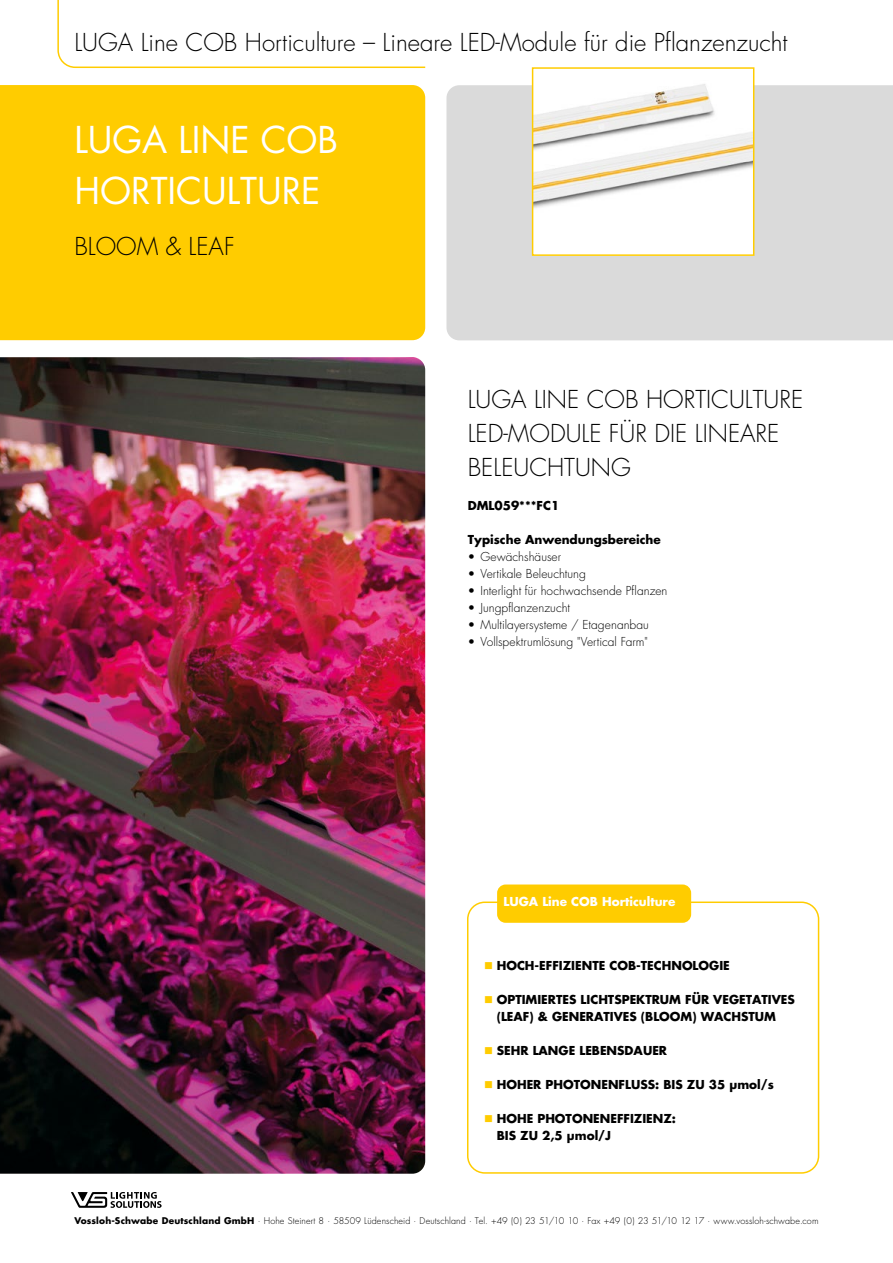
<style>
.page{position:relative;width:893px;height:1263px;background:#fff}
.page>*{position:absolute;margin:0;border:0;box-sizing:border-box;transform-origin:0 0}
.t1{font:36px/51px "Futura";color:#fff}
.t2{font:300 24px/34px "Futura";color:#000}
.t3{font:700 12px/17px "Futura";color:#000}
.t4{font:300 12px "Futura";letter-spacing:.005em;color:#000}
.t5{font:700 12px "Futura";color:#fff}
.t6{font:300 9px "Futura";letter-spacing:.01em;color:#000}
.s1{font-weight:700}
</style>
<div class="page">
<div style="left:0;top:85px;width:425px;height:255px;background:#fc0"></div>
<div style="left:446px;top:85px;width:447px;height:255px;background:#dadada"></div>
<svg style="left:71px;top:1192px;width:91px;height:16px"></svg>
<img style="left:535px;top:84px;width:216px;height:169px">
<div style="left:532px;top:67px;width:222px;height:189px;border:2px solid #fc0"></div>
<div style="left:467px;top:901px;width:352px;height:273px;border:2px solid #fc0;border-radius:17px"></div>
<div style="left:497px;top:884px;width:194px;height:39px;background:#fc0;border-radius:9px"></div>
<svg style="left:57px;top:0;width:369px;height:68px"></svg>
<img style="left:0;top:357px;width:425px;height:817px">
<h2 class="t2" style="left:74px;top:26px;width:715px">LUGA Line COB Horticulture – Lineare LED-Module für die Pflanzenzucht</h2>
<h1 class="t1" style="left:74px;top:115px;width:265px">LUGA LINE COB<br>HORTICULTURE</h1>
<h2 class="t2" style="left:74px;top:230px;width:162px">BLOOM &amp; LEAF</h2>
<h2 class="t2" style="left:468px;top:383px;width:337px">LUGA LINE COB HORTICULTURE<br>LED-MODULE FÜR DIE LINEARE<br>BELEUCHTUNG</h2>
<p class="t3" style="left:468px;top:497px;width:93px">DML059***FC1</p>
<p class="t3" style="left:468px;top:531px;width:195px">Typische Anwendungsbereiche</p>
<p class="t4" style="left:468px;top:550px;width:95px">• Gewächshäuser</p>
<p class="t4" style="left:468px;top:567px;width:120px">• Vertikale Beleuchtung</p>
<p class="t4" style="left:468px;top:584px;width:201px">• Interlight für hochwachsende Pflanzen</p>
<p class="t4" style="left:468px;top:601px;width:104px">• Jungpflanzenzucht</p>
<p class="t4" style="left:468px;top:618px;width:183px">• Multilayersysteme / Etagenanbau</p>
<p class="t4" style="left:468px;top:635px;width:181px">• Vollspektrumlösung "Vertical Farm"</p>
<p class="t5" style="left:503px;top:894px;width:173px">LUGA Line COB Horticulture</p>
<p class="t3" style="left:497px;top:956px;width:235px">HOCH-EFFIZIENTE COB-TECHNOLOGIE</p>
<p class="t3" style="left:497px;top:990px;width:300px">OPTIMIERTES LICHTSPEKTRUM FÜR VEGETATIVES (LEAF) &amp; GENERATIVES (BLOOM) WACHSTUM</p>
<p class="t3" style="left:497px;top:1041px;width:172px">SEHR LANGE LEBENSDAUER</p>
<p class="t3" style="left:497px;top:1075px;width:279px">HOHER PHOTONENFLUSS: BIS ZU 35 µmol/s</p>
<p class="t3" style="left:497px;top:1109px;width:181px">HOHE PHOTONENEFFIZIENZ:<br>BIS ZU 2,5 µmol/J</p>
<p class="t6" style="left:74px;top:1216px;width:746px"><span class="s1">Vossloh-Schwabe Deutschland GmbH</span> · Hohe Steinert 8 · 58509 Lüdenscheid · Deutschland · Tel. +49 (0) 23 51/10 10 · Fax +49 (0) 23 51/10 12 17 · www.vossloh-schwabe.com</p>
</div>
